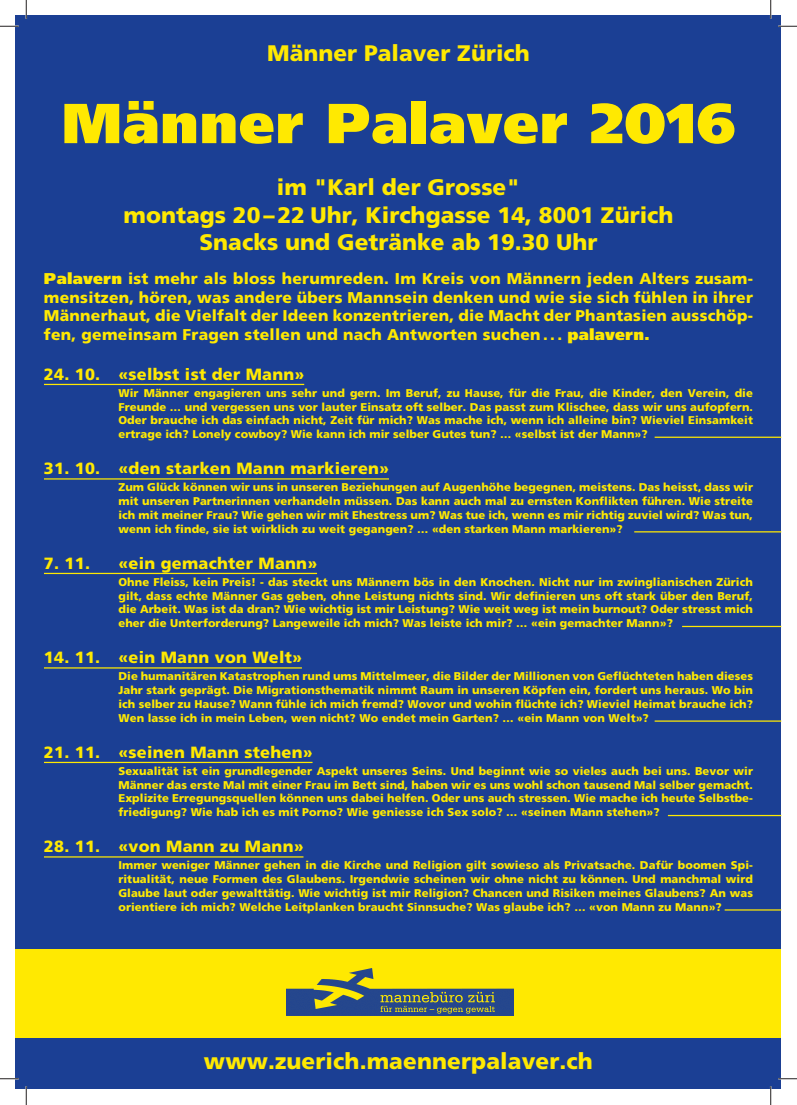
<style>
.page{position:relative;width:797px;height:1105px;background:#fff}
.page>*{position:absolute;margin:0;border:0;box-sizing:border-box;transform-origin:0 0}
.t1{font:900 56.25px "Frutiger";letter-spacing:.015em;color:#ffe901}
.t2{font:900 22.5px/27.5px "Frutiger LT Std";color:#ffe901;text-align:center}
.t3{font:900 16.25px "Frutiger LT Std";letter-spacing:.015em;color:#ffe901}
.t4{font:900 15.62px/18.8px "Frutiger LT Std";letter-spacing:.015em;color:#ffe901;text-align:justify}
.t5{font:900 11.25px/13.8px "Frutiger LT Std";letter-spacing:.005em;color:#ffe901;text-align:justify}
.s1{font-family:"Frutiger"}
</style>
<div class="page">
<div style="left:16px;top:16px;width:765px;height:1073px;background:#1b3f94"></div>
<hr style="left:44px;top:384px;width:260px;height:1px;background:#ffe901">
<hr style="left:44px;top:478px;width:345px;height:2px;background:#ffe901">
<hr style="left:44px;top:573px;width:273px;height:1px;background:#ffe901">
<hr style="left:44px;top:667px;width:258px;height:1px;background:#ffe901">
<hr style="left:44px;top:762px;width:268px;height:1px;background:#ffe901">
<hr style="left:44px;top:856px;width:259px;height:1px;background:#ffe901">
<div style="left:16px;top:949px;width:765px;height:89px;background:#ffe901"></div>
<hr style="left:654px;top:437px;width:127px;height:1px;background:#ffe901">
<hr style="left:634px;top:531px;width:147px;height:1px;background:#ffe901">
<hr style="left:682px;top:626px;width:99px;height:1px;background:#ffe901">
<hr style="left:654px;top:720px;width:127px;height:2px;background:#ffe901">
<hr style="left:668px;top:815px;width:113px;height:1px;background:#ffe901">
<hr style="left:724px;top:909px;width:57px;height:1px;background:#ffe901">
<img style="left:287px;top:969px;width:226px;height:47px">
<svg style="left:0;top:25px;width:19px;height:2px"></svg>
<svg style="left:778px;top:25px;width:19px;height:2px"></svg>
<svg style="left:0;top:1078px;width:19px;height:1px"></svg>
<svg style="left:778px;top:1078px;width:19px;height:1px"></svg>
<svg style="left:25px;top:0;width:2px;height:19px"></svg>
<svg style="left:25px;top:1086px;width:2px;height:19px"></svg>
<svg style="left:770px;top:0;width:1px;height:19px"></svg>
<svg style="left:770px;top:1086px;width:1px;height:19px"></svg>
<h2 class="t2" style="left:267px;top:41px;width:264px">Männer Palaver Zürich</h2>
<h1 class="t1" style="left:62px;top:101px;width:675px">Männer Palaver 2016</h1>
<h2 class="t2" style="left:123px;top:176px;width:551px">im "Karl der Grosse"<br>montags 20 – 22 Uhr, Kirchgasse 14, 8001 Zürich<br>Snacks und Getränke ab 19.30 Uhr</h2>
<p class="t4" style="left:44px;top:270px;width:710px"><span class="s1">Palavern</span> ist mehr als bloss herumreden. Im Kreis von Männern jeden Alters zusam&shy;mensitzen, hören, was andere übers Mannsein denken und wie sie sich fühlen in ihrer Männerhaut, die Vielfalt der Ideen konzentrieren, die Macht der Phantasien ausschöp&shy;fen, gemeinsam Fragen stellen und nach Antworten suchen . . . <span class="s1">palavern.</span></p>
<h3 class="t3" style="left:44px;top:367px;width:262px">24. 10. «selbst ist der Mann»</h3>
<p class="t5" style="left:118px;top:387px;width:636px">Wir Männer engagieren uns sehr und gern. Im Beruf, zu Hause, für die Frau, die Kinder, den Verein, die Freunde … und vergessen uns vor lauter Einsatz oft selber. Das passt zum Klischee, dass wir uns aufopfern.<br>Oder brauche ich das einfach nicht, Zeit für mich? Was mache ich, wenn ich alleine bin? Wieviel Einsamkeit ertrage ich? Lonely cowboy? Wie kann ich mir selber Gutes tun? … «selbst ist der Mann»?</p>
<h3 class="t3" style="left:44px;top:462px;width:347px">31. 10. «den starken Mann markieren»</h3>
<p class="t5" style="left:118px;top:481px;width:636px">Zum Glück können wir uns in unseren Beziehungen auf Augenhöhe begegnen, meistens. Das heisst, dass wir mit unseren Partnerinnen verhandeln müssen. Das kann auch mal zu ernsten Konflikten führen. Wie streite ich mit meiner Frau? Wie gehen wir mit Ehestress um? Was tue ich, wenn es mir richtig zuviel wird? Was tun, wenn ich finde, sie ist wirklich zu weit gegangen? … «den starken Mann markieren»?</p>
<h3 class="t3" style="left:44px;top:556px;width:47px">7. 11.</h3>
<h3 class="t3" style="left:118px;top:556px;width:200px">«ein gemachter Mann»</h3>
<p class="t5" style="left:118px;top:576px;width:636px">Ohne Fleiss, kein Preis! - das steckt uns Männern bös in den Knochen. Nicht nur im zwinglianischen Zürich gilt, dass echte Männer Gas geben, ohne Leistung nichts sind. Wir definieren uns oft stark über den Beruf, die Arbeit. Was ist da dran? Wie wichtig ist mir Leistung? Wie weit weg ist mein burnout? Oder stresst mich eher die Unterforderung? Langeweile ich mich? Was leiste ich mir? … «ein gemachter Mann»?</p>
<h3 class="t3" style="left:44px;top:651px;width:260px">14. 11. «ein Mann von Welt»</h3>
<p class="t5" style="left:118px;top:670px;width:636px">Die humanitären Katastrophen rund ums Mittelmeer, die Bilder der Millionen von Geflüchteten haben dieses Jahr stark geprägt. Die Migrationsthematik nimmt Raum in unseren Köpfen ein, fordert uns heraus. Wo bin ich selber zu Hause? Wann fühle ich mich fremd? Wovor und wohin flüchte ich? Wieviel Heimat brauche ich?<br>Wen lasse ich in mein Leben, wen nicht? Wo endet mein Garten? … «ein Mann von Welt»?</p>
<h3 class="t3" style="left:44px;top:745px;width:270px">21. 11. «seinen Mann stehen»</h3>
<p class="t5" style="left:118px;top:765px;width:636px">Sexualität ist ein grundlegender Aspekt unseres Seins. Und beginnt wie so vieles auch bei uns. Bevor wir Männer das erste Mal mit einer Frau im Bett sind, haben wir es uns wohl schon tausend Mal selber gemacht.<br>Explizite Erregungsquellen können uns dabei helfen. Oder uns auch stressen. Wie mache ich heute Selbstbe&shy;friedigung? Wie hab ich es mit Porno? Wie geniesse ich Sex solo? … «seinen Mann stehen»?</p>
<h3 class="t3" style="left:44px;top:840px;width:261px">28. 11. «von Mann zu Mann»</h3>
<p class="t5" style="left:118px;top:859px;width:636px">Immer weniger Männer gehen in die Kirche und Religion gilt sowieso als Privatsache. Dafür boomen Spi&shy;ritualität, neue Formen des Glaubens. Irgendwie scheinen wir ohne nicht zu können. Und manchmal wird Glaube laut oder gewalttätig. Wie wichtig ist mir Religion? Chancen und Risiken meines Glaubens? An was orientiere ich mich? Welche Leitplanken braucht Sinnsuche? Was glaube ich? … «von Mann zu Mann»?</p>
<h2 class="t2" style="left:204px;top:1049px;width:390px">www.zuerich.maennerpalaver.ch</h2>
</div>
